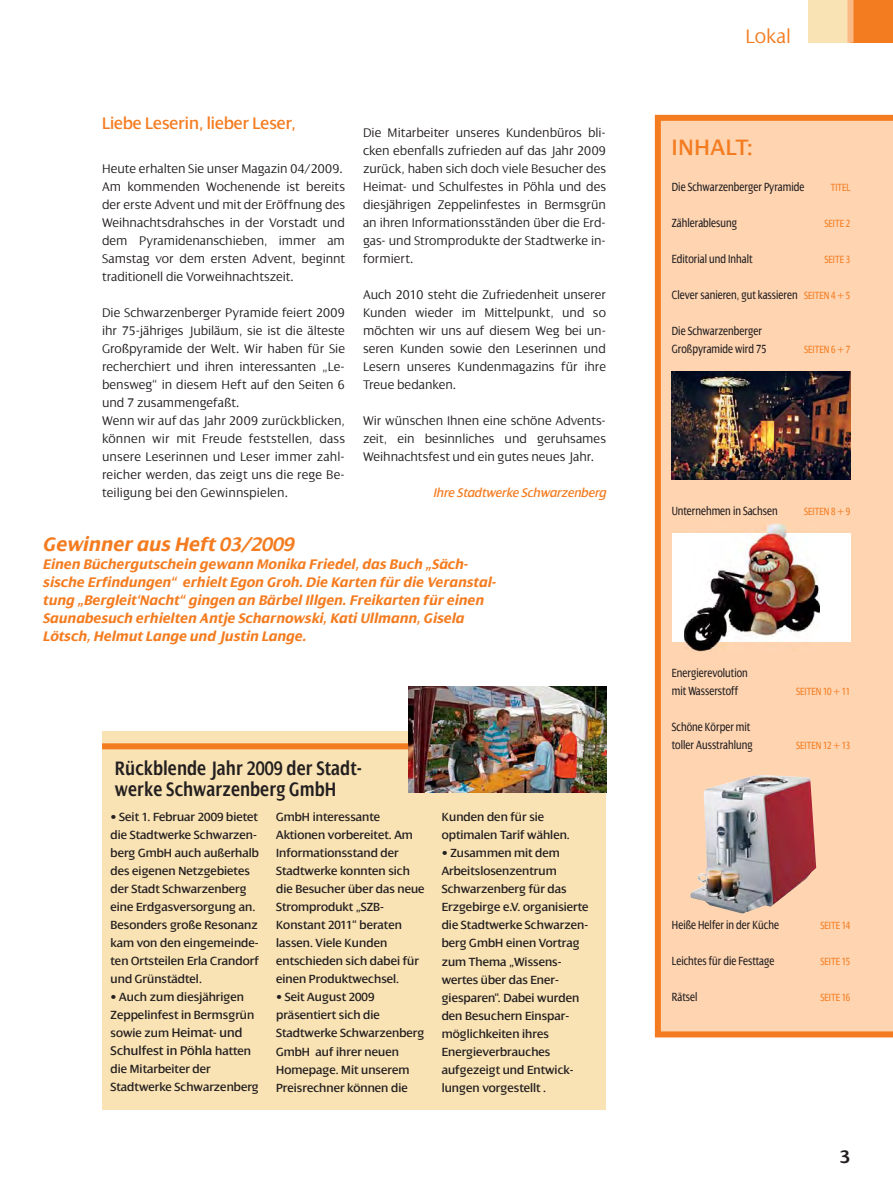
<style>
.page{position:relative;width:893px;height:1191px;background:#fff}
.page>*{position:absolute;margin:0;border:0;box-sizing:border-box;transform-origin:0 0}
.t1{font:24px "Dialog";letter-spacing:.03em;color:#f47c20}
.t2{font:600 21px/21px "Dialog Cond";color:#231f20}
.t3{font:italic 700 21px "Dialog";color:#f47c20}
.t4{font:300 21px "Dialog";color:#f47c20}
.t5{font:700 19.5px "Dialog";color:#231f20}
.t6{font:18px "Dialog";color:#f47c20}
.t7{font:italic 700 15px/18px "Dialog";color:#f47c20}
.t8{font:300 13.5px/18px "Dialog";color:#231f20;text-align:justify}
.t9{font:13.5px/18px "Dialog";color:#231f20}
.t10{font:italic 13.5px "Dialog";color:#f47c20}
.t11{font:12.75px/18px "Dialog";color:#231f20}
.t12{font:12.75px/18px "Dialog Cond";color:#231f20}
.t13{font:11.25px "Dialog Cond";color:#f47c20}
.s1{font-size:12.75px}
.s2{font-size:11.25px;color:#f47c20}
</style>
<div class="page">
<div style="left:655px;top:115px;width:238px;height:922px;background:#fed4b1"></div>
<div style="left:808px;top:0;width:42px;height:43px;background:#f9e3b4"></div>
<div style="left:850px;top:0;width:43px;height:43px;background:#f47c20"></div>
<div style="left:847px;top:0;width:6px;height:43px;background:#fbba85"></div>
<div style="left:102px;top:731px;width:504px;height:378px;background:#f9e3b4"></div>
<div style="left:102px;top:743px;width:504px;height:6px;background:#f47c20"></div>
<img style="left:672px;top:371px;width:178px;height:108px">
<div style="left:672px;top:533px;width:178px;height:109px;background:#fff"></div>
<img style="left:408px;top:686px;width:198px;height:106px">
<img style="left:690px;top:774px;width:126px;height:139px">
<img style="left:684px;top:523px;width:135px;height:128px">
<img style="left:684px;top:533px;width:135px;height:109px">
<h3 class="t6" style="left:102px;top:116px;width:195px">Liebe Leserin, lieber Leser,</h3>
<p class="t8" style="left:102px;top:161px;width:245px;text-align:left">Heute erhalten Sie unser Magazin 04/2009.<br>Am kommenden Wochenende ist bereits der erste Advent und mit der Eröffnung des Weihnachtsdrahsches in der Vorstadt und dem Pyramidenanschieben, immer am Samstag vor dem ersten Advent, beginnt traditionell die Vorweihnachtszeit.</p>
<p class="t8" style="left:102px;top:305px;width:245px;text-align:left">Die Schwarzenberger Pyramide feiert 2009 ihr 75-jähriges Jubiläum, sie ist die älteste Großpyramide der Welt. Wir haben für Sie recherchiert und ihren interessanten „Le&shy;bensweg“ in diesem Heft auf den Seiten 6 und 7 zusammengefaßt.<br>Wenn wir auf das Jahr 2009 zurückblicken, können wir mit Freude feststellen, dass unsere Leserinnen und Leser immer zahl&shy;reicher werden, das zeigt uns die rege Be&shy;teiligung bei den Gewinnspielen.</p>
<p class="t8" style="left:363px;top:125px;width:245px">Die Mitarbeiter unseres Kundenbüros bli&shy;cken ebenfalls zufrieden auf das Jahr 2009 zurück, haben sich doch viele Besucher des Heimat- und Schulfestes in Pöhla und des diesjährigen Zeppelinfestes in Bermsgrün an ihren Informationsständen über die Erd&shy;gas- und Stromprodukte der Stadtwerke in&shy;formiert.</p>
<p class="t8" style="left:363px;top:287px;width:245px">Auch 2010 steht die Zufriedenheit unserer Kunden wieder im Mittelpunkt, und so möchten wir uns auf diesem Weg bei un&shy;seren Kunden sowie den Leserinnen und Lesern unseres Kundenmagazins für ihre Treue bedanken.</p>
<p class="t8" style="left:363px;top:413px;width:244px">Wir wünschen Ihnen eine schöne Advents&shy;zeit, ein besinnliches und geruhsames Weihnachtsfest und ein gutes neues Jahr.</p>
<p class="t10" style="left:433px;top:487px;width:174px">Ihre Stadtwerke Schwarzenberg</p>
<h2 class="t3" style="left:43px;top:536px;width:253px">Gewinner aus Heft 03/2009</h2>
<p class="t7" style="left:43px;top:556px;width:455px">Einen Büchergutschein gewann Monika Friedel, das Buch „Säch&shy;sische Erfindungen“ erhielt Egon Groh. Die Karten für die Veranstal&shy;tung „Bergleit‘Nacht“ gingen an Bärbel Illgen. Freikarten für einen Saunabesuch erhielten Antje Scharnowski, Kati Ullmann, Gisela Lötsch, Helmut Lange und Justin Lange.</p>
<h2 class="t2" style="left:115px;top:759px;width:249px">Rückblende Jahr 2009 der Stadt&shy;werke Schwarzenberg GmbH</h2>
<p class="t11" style="left:111px;top:809px;width:150px">• Seit 1. Februar 2009 bietet die Stadtwerke Schwarzen&shy;berg GmbH auch außerhalb des eigenen Netzgebietes der Stadt Schwarzenberg eine Erdgasversorgung an.<br>Besonders große Resonanz kam von den eingemeinde&shy;ten Ortsteilen Erla Crandorf und Grünstädtel.</p>
<p class="t11" style="left:111px;top:989px;width:145px">• Auch zum diesjährigen<br>Zeppelinfest in Bermsgrün</p>
<p class="t9" style="left:111px;top:1025px;width:142px"><span class="s1">sowie zum</span> Heimat- und<br>Schulfest in Pöhla <span class="s1">hatten</span></p>
<p class="t11" style="left:111px;top:1061px;width:150px">die Mitarbeiter der<br>Stadtwerke Schwarzenberg</p>
<p class="t11" style="left:276px;top:809px;width:150px">GmbH interessante<br>Aktionen vorbereitet. Am<br>Informationsstand der<br>Stadtwerke konnten sich die Besucher über das neue<br>Stromprodukt „SZB-<br>Konstant 2011“ beraten lassen. Viele Kunden entschieden sich dabei für einen Produktwechsel.</p>
<p class="t11" style="left:276px;top:989px;width:150px">• Seit August 2009 präsentiert sich die<br>Stadtwerke Schwarzenberg<br>GmbH auf ihrer neuen<br>Homepage. Mit unserem<br>Preisrechner können die</p>
<p class="t11" style="left:442px;top:809px;width:130px">Kunden den für sie optimalen Tarif wählen.</p>
<p class="t11" style="left:442px;top:845px;width:148px">• Zusammen mit dem<br>Arbeitslosenzentrum<br>Schwarzenberg für das<br>Erzgebirge e.V. organisierte die Stadtwerke Schwarzen&shy;berg GmbH einen Vortrag zum Thema „Wissens&shy;wertes über das Ener&shy;giesparen“. Dabei wurden den Besuchern Einspar&shy;möglichkeiten ihres<br>Energieverbrauches aufgezeigt und Entwick&shy;lungen vorgestellt .</p>
<h2 class="t4" style="left:746px;top:27px;width:47px">Lokal</h2>
<h1 class="t1" style="left:672px;top:138px;width:82px">INHALT:</h1>
<p class="t12" style="left:672px;top:179px;width:134px">Die Schwarzenberger Pyramide</p>
<p class="t13" style="left:831px;top:183px;width:21px">TITEL</p>
<p class="t12" style="left:672px;top:215px;width:67px">Zählerablesung</p>
<p class="t13" style="left:824px;top:219px;width:28px">SEITE 2</p>
<p class="t12" style="left:672px;top:251px;width:82px">Editorial und Inhalt</p>
<p class="t13" style="left:824px;top:255px;width:28px">SEITE 3</p>
<p class="t12" style="left:672px;top:287px;width:180px">Clever sanieren, gut kassieren <span class="s2">SEITEN 4 + 5</span></p>
<p class="t12" style="left:672px;top:323px;width:96px">Die Schwarzenberger<br>Großpyramide wird 75</p>
<p class="t13" style="left:804px;top:345px;width:48px">SEITEN 6 + 7</p>
<p class="t12" style="left:672px;top:503px;width:107px">Unternehmen in Sachsen</p>
<p class="t13" style="left:804px;top:507px;width:48px">SEITEN 8 + 9</p>
<p class="t12" style="left:672px;top:665px;width:78px">Energierevolution mit Wasserstoff</p>
<p class="t12" style="left:672px;top:719px;width:82px">Schöne Körper mit toller Ausstrahlung</p>
<p class="t13" style="left:796px;top:687px;width:56px">SEITEN 10 + 11</p>
<p class="t13" style="left:796px;top:741px;width:56px">SEITEN 12 + 13</p>
<p class="t12" style="left:672px;top:917px;width:109px">Heiße Helfer in der Küche</p>
<p class="t13" style="left:820px;top:921px;width:32px">SEITE 14</p>
<p class="t12" style="left:672px;top:953px;width:104px">Leichtes für die Festtage</p>
<p class="t13" style="left:820px;top:957px;width:32px">SEITE 15</p>
<p class="t12" style="left:672px;top:989px;width:27px">Rätsel</p>
<p class="t13" style="left:820px;top:993px;width:32px">SEITE 16</p>
<h3 class="t5" style="left:840px;top:1149px;width:12px">3</h3>
</div>
